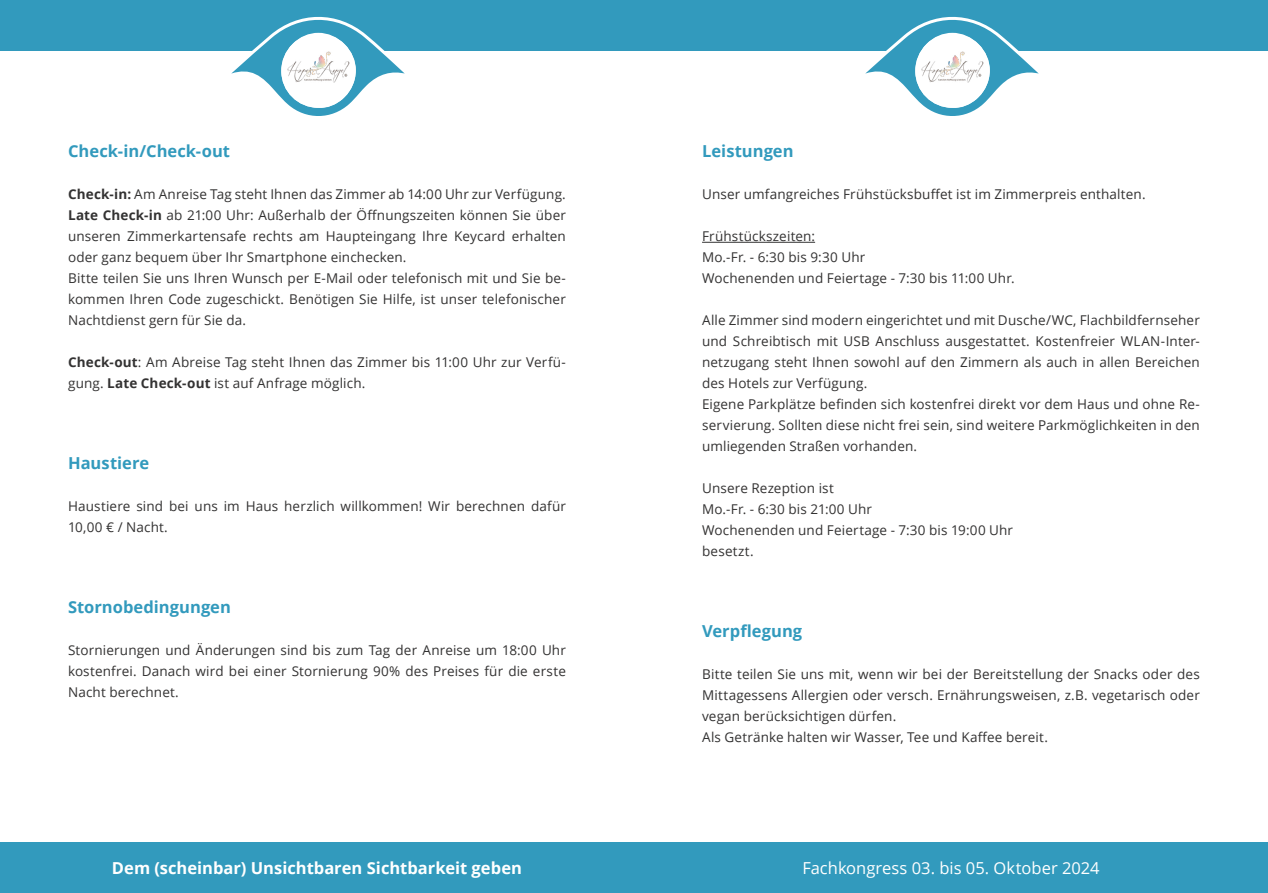
<style>
.page{position:relative;width:1268px;height:893px;background:#fff}
.page>*{position:absolute;margin:0;border:0;box-sizing:border-box;transform-origin:0 0}
.t1{font:700 16.5px "Open Sans";color:#329abd}
.t2{font:700 16.5px "Open Sans";color:#fff}
.t3{font:16.5px "Open Sans";color:#fff}
.t4{font:13.5px/21px "Open Sans";letter-spacing:.01em;color:#333232}
.s1{font-weight:700}
</style>
<div class="page">
<div style="left:0;top:0;width:634px;height:51px;background:#329abd"></div>
<div style="left:0;top:842px;width:634px;height:51px;background:#329abd"></div>
<div style="left:634px;top:0;width:633px;height:51px;background:#329abd"></div>
<div style="left:634px;top:842px;width:633px;height:51px;background:#329abd"></div>
<svg style="left:231px;top:16px;width:174px;height:100px"></svg>
<svg style="left:865px;top:16px;width:174px;height:100px"></svg>
<div style="left:281px;top:34px;width:74px;height:74px;background:#fff;border-radius:50%"></div>
<img style="left:286px;top:45px;width:64px;height:46px">
<div style="left:915px;top:34px;width:74px;height:74px;background:#fff;border-radius:50%"></div>
<img style="left:920px;top:45px;width:64px;height:46px">
<hr style="left:702px;top:242px;width:113px;height:1px;background:#333232">
<p class="t1" style="left:68px;top:140px;width:163px">Check-in/Check-out</p>
<p class="t4" style="left:68px;top:183px;width:499px"><span class="s1">Check-in:</span> Am Anreise Tag steht Ihnen das Zimmer ab 14:00 Uhr zur Verfügung.<br><span class="s1">Late Check-in</span> ab 21:00 Uhr: Außerhalb der Öffnungszeiten können Sie über unseren Zimmerkartensafe rechts am Haupteingang Ihre Keycard erhalten oder ganz bequem über Ihr Smartphone einchecken.<br>Bitte teilen Sie uns Ihren Wunsch per E-Mail oder telefonisch mit und Sie be&shy;kommen Ihren Code zugeschickt. Benötigen Sie Hilfe, ist unser telefonischer Nachtdienst gern für Sie da.</p>
<p class="t4" style="left:68px;top:352px;width:499px"><span class="s1">Check-out</span>: Am Abreise Tag steht Ihnen das Zimmer bis 11:00 Uhr zur Verfü&shy;gung. <span class="s1">Late Check-out</span> ist auf Anfrage möglich.</p>
<p class="t1" style="left:68px;top:451px;width:83px">Haustiere</p>
<p class="t4" style="left:68px;top:495px;width:499px">Haustiere sind bei uns im Haus herzlich willkommen! Wir berechnen dafür<br>10,00 € / Nacht.</p>
<p class="t1" style="left:68px;top:595px;width:164px">Stornobedingungen</p>
<p class="t4" style="left:68px;top:639px;width:499px;text-align:justify">Stornierungen und Änderungen sind bis zum Tag der Anreise um 18:00 Uhr kostenfrei. Danach wird bei einer Stornierung 90% des Preises für die erste Nacht berechnet.</p>
<p class="t1" style="left:702px;top:140px;width:93px">Leistungen</p>
<p class="t4" style="left:702px;top:183px;width:445px">Unser umfangreiches Frühstücksbuffet ist im Zimmerpreis enthalten.</p>
<p class="t4" style="left:702px;top:225px;width:314px">Frühstückszeiten:<br>Mo.-Fr. - 6:30 bis 9:30 Uhr<br>Wochenenden und Feiertage - 7:30 bis 11:00 Uhr.</p>
<p class="t4" style="left:702px;top:310px;width:499px">Alle Zimmer sind modern eingerichtet und mit Dusche/WC, Flachbildfernseher und Schreibtisch mit USB Anschluss ausgestattet. Kostenfreier WLAN-Inter&shy;netzugang steht Ihnen sowohl auf den Zimmern als auch in allen Bereichen des Hotels zur Verfügung.<br>Eigene Parkplätze befinden sich kostenfrei direkt vor dem Haus und ohne Re&shy;servierung. Sollten diese nicht frei sein, sind weitere Parkmöglichkeiten in den umliegenden Straßen vorhanden.</p>
<p class="t4" style="left:702px;top:478px;width:312px">Unsere Rezeption ist<br>Mo.-Fr. - 6:30 bis 21:00 Uhr<br>Wochenenden und Feiertage - 7:30 bis 19:00 Uhr besetzt.</p>
<p class="t1" style="left:702px;top:619px;width:102px">Verpflegung</p>
<p class="t4" style="left:702px;top:663px;width:499px">Bitte teilen Sie uns mit, wenn wir bei der Bereitstellung der Snacks oder des Mittagessens Allergien oder versch. Ernährungsweisen, z.B. vegetarisch oder vegan berücksichtigen dürfen.<br>Als Getränke halten wir Wasser, Tee und Kaffee bereit.</p>
<p class="t2" style="left:112px;top:856px;width:411px">Dem (scheinbar) Unsichtbaren Sichtbarkeit geben</p>
<p class="t3" style="left:802px;top:856px;width:298px">Fachkongress 03. bis 05. Oktober 2024</p>
</div>
